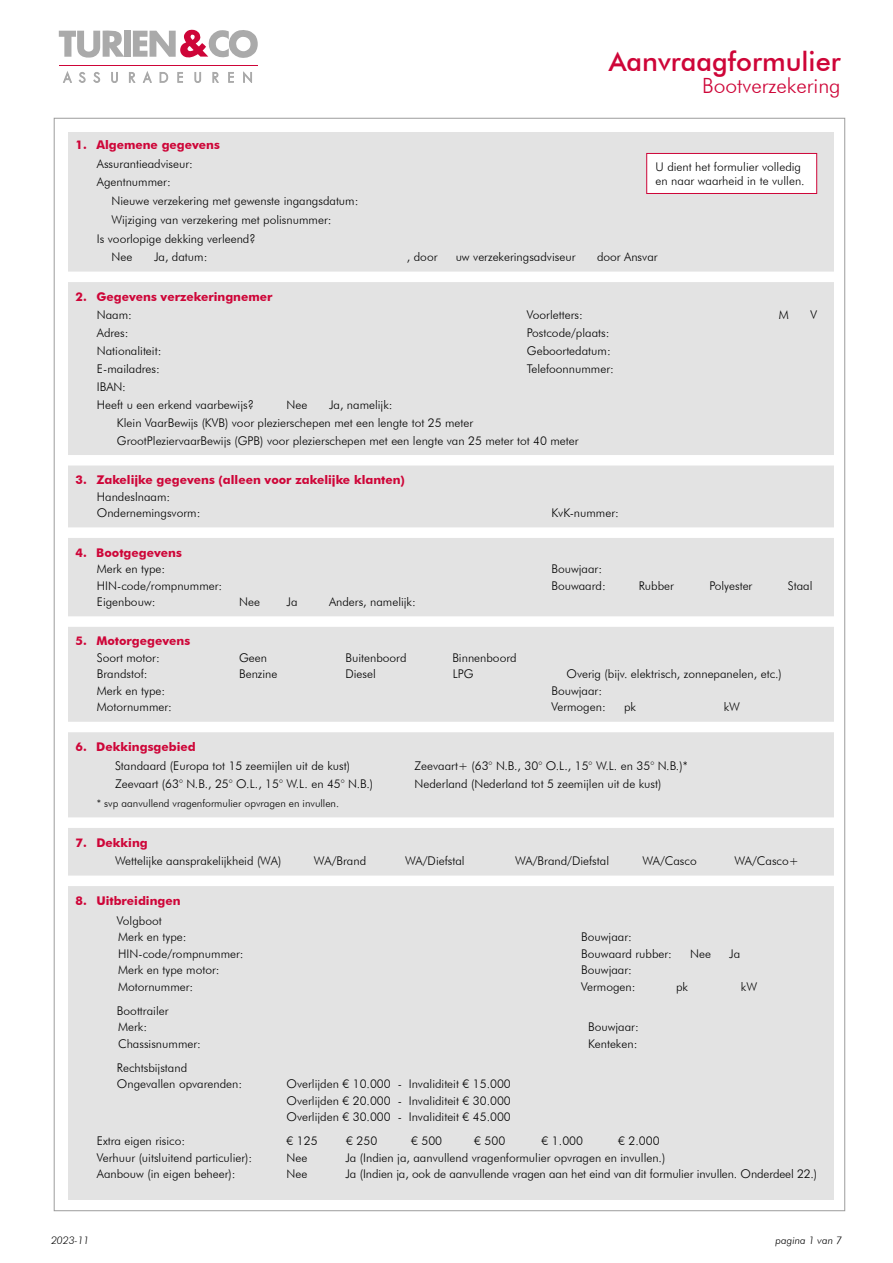
<style>
.page{position:relative;width:893px;height:1263px;background:#fff}
.page>*{position:absolute;margin:0;border:0;box-sizing:border-box;transform-origin:0 0}
.t1{font:500 27px "Futura BT";color:#ce0538}
.t2{font:300 21px "Futura BT";color:#ce0538}
.t3{font:300 12px/16.5px "Futura BT";color:#000}
.t4{font:700 12px "Futura BT";color:#ce0538}
.t5{font:300 10.5px "Futura BT";color:#000}
.t6{font:italic 300 10.5px "Futura BT";color:#000}
</style>
<div class="page">
<div style="left:68px;top:132px;width:765px;height:1067px;background:#e3e3e3"></div>
<div style="left:124px;top:31px;width:6px;height:26px;background:#aaa"></div>
<svg style="left:133px;top:30px;width:125px;height:28px"></svg>
<svg style="left:59px;top:30px;width:65px;height:28px"></svg>
<svg style="left:63px;top:72px;width:9px;height:11px"></svg>
<svg style="left:79px;top:72px;width:6px;height:11px"></svg>
<svg style="left:93px;top:72px;width:7px;height:11px"></svg>
<svg style="left:111px;top:72px;width:7px;height:11px"></svg>
<svg style="left:129px;top:72px;width:6px;height:11px"></svg>
<svg style="left:143px;top:72px;width:9px;height:11px"></svg>
<svg style="left:160px;top:72px;width:8px;height:11px"></svg>
<svg style="left:177px;top:72px;width:6px;height:11px"></svg>
<svg style="left:195px;top:72px;width:6px;height:11px"></svg>
<svg style="left:213px;top:72px;width:6px;height:11px"></svg>
<svg style="left:228px;top:72px;width:6px;height:11px"></svg>
<svg style="left:243px;top:71px;width:9px;height:12px"></svg>
<hr style="left:59px;top:65px;width:199px;height:1px;background:#ce0538">
<div style="left:63px;top:272px;width:777px;height:10px;background:#fff"></div>
<div style="left:63px;top:455px;width:777px;height:10px;background:#fff"></div>
<div style="left:63px;top:527px;width:777px;height:11px;background:#fff"></div>
<div style="left:63px;top:616px;width:777px;height:11px;background:#fff"></div>
<div style="left:63px;top:722px;width:777px;height:10px;background:#fff"></div>
<div style="left:63px;top:817px;width:777px;height:11px;background:#fff"></div>
<div style="left:63px;top:875px;width:777px;height:11px;background:#fff"></div>
<div style="left:647px;top:153px;width:170px;height:40px;background:#fff"></div>
<div style="left:646px;top:153px;width:171px;height:41px;border:1px solid #ce0538"></div>
<h1 class="t1" style="left:609px;top:45px;width:233px">Aanvraagformulier</h1>
<h2 class="t2" style="left:702px;top:73px;width:140px">Bootverzekering</h2>
<p class="t4" style="left:76px;top:137px;width:146px">1. Algemene gegevens</p>
<p class="t3" style="left:97px;top:154px;width:98px;line-height:18.8px">Assurantieadviseur:<br>Agentnummer:</p>
<p class="t3" style="left:112px;top:192px;width:248px">Nieuwe verzekering met gewenste ingangsdatum:</p>
<p class="t3" style="left:112px;top:211px;width:221px">Wijziging van verzekering met polisnummer:</p>
<p class="t3" style="left:97px;top:230px;width:160px">Is voorlopige dekking verleend?</p>
<p class="t3" style="left:112px;top:249px;width:22px">Nee</p>
<p class="t3" style="left:154px;top:249px;width:55px">Ja, datum:</p>
<p class="t3" style="left:407px;top:249px;width:32px">, door</p>
<p class="t3" style="left:456px;top:249px;width:121px">uw verzekeringsadviseur</p>
<p class="t3" style="left:597px;top:249px;width:62px">door Ansvar</p>
<p class="t4" style="left:76px;top:289px;width:198px">2. Gegevens verzekeringnemer</p>
<p class="t3" style="left:97px;top:306px;width:37px">Naam:</p>
<p class="t3" style="left:527px;top:306px;width:57px">Voorletters:</p>
<p class="t3" style="left:779px;top:306px;width:12px">M</p>
<p class="t3" style="left:811px;top:306px;width:8px">V</p>
<p class="t3" style="left:97px;top:324px;width:33px">Adres:</p>
<p class="t3" style="left:527px;top:324px;width:84px">Postcode/plaats:</p>
<p class="t3" style="left:97px;top:342px;width:66px">Nationaliteit:</p>
<p class="t3" style="left:527px;top:342px;width:85px">Geboortedatum:</p>
<p class="t3" style="left:97px;top:360px;width:65px">E-mailadres:</p>
<p class="t3" style="left:527px;top:360px;width:88px">Telefoonnummer:</p>
<p class="t3" style="left:97px;top:377px;width:159px;line-height:18px">IBAN:<br>Heeft u een erkend vaarbewijs?</p>
<p class="t3" style="left:656px;top:159px;width:151px;line-height:14.4px">U dient het formulier volledig en naar waarheid in te vullen.</p>
<p class="t3" style="left:117px;top:395px;width:463px;line-height:18px;text-indent:212px">Ja, namelijk:<br>Klein VaarBewijs (KVB) voor plezierschepen met een lengte tot 25 meter<br>GrootPleziervaarBewijs (GPB) voor plezierschepen met een lengte van 25 meter tot 40 meter</p>
<p class="t4" style="left:76px;top:473px;width:331px">3. Zakelijke gegevens (alleen voor zakelijke klanten)</p>
<p class="t3" style="left:97px;top:488px;width:105px">Handeslnaam:<br>Ondernemingsvorm:</p>
<p class="t3" style="left:287px;top:396px;width:22px">Nee</p>
<p class="t3" style="left:551px;top:504px;width:69px">KvK-nummer:</p>
<p class="t4" style="left:76px;top:545px;width:108px">4. Bootgegevens</p>
<p class="t3" style="left:97px;top:560px;width:70px">Merk en type:</p>
<p class="t3" style="left:551px;top:560px;width:52px">Bouwjaar:</p>
<p class="t3" style="left:97px;top:577px;width:127px">HIN-code/rompnummer:</p>
<p class="t3" style="left:551px;top:577px;width:56px">Bouwaard:</p>
<p class="t3" style="left:639px;top:577px;width:37px">Rubber</p>
<p class="t3" style="left:709px;top:577px;width:44px">Polyester</p>
<p class="t3" style="left:788px;top:577px;width:26px">Staal</p>
<p class="t3" style="left:97px;top:593px;width:60px">Eigenbouw:</p>
<p class="t3" style="left:239px;top:593px;width:22px">Nee</p>
<p class="t3" style="left:287px;top:593px;width:12px">Ja</p>
<p class="t3" style="left:329px;top:593px;width:88px">Anders, namelijk:</p>
<p class="t4" style="left:76px;top:634px;width:116px">5. Motorgegevens</p>
<p class="t3" style="left:97px;top:649px;width:64px">Soort motor:</p>
<p class="t3" style="left:239px;top:649px;width:29px">Geen</p>
<p class="t3" style="left:345px;top:649px;width:63px">Buitenboord</p>
<p class="t3" style="left:452px;top:649px;width:66px">Binnenboord</p>
<p class="t3" style="left:97px;top:666px;width:52px">Brandstof:</p>
<p class="t3" style="left:239px;top:666px;width:40px">Benzine</p>
<p class="t3" style="left:345px;top:666px;width:32px">Diesel</p>
<p class="t3" style="left:453px;top:666px;width:22px">LPG</p>
<p class="t3" style="left:566px;top:666px;width:217px">Overig (bijv. elektrisch, zonnepanelen, etc.)</p>
<p class="t3" style="left:97px;top:682px;width:70px">Merk en type:</p>
<p class="t3" style="left:551px;top:682px;width:52px">Bouwjaar:</p>
<p class="t3" style="left:97px;top:699px;width:77px">Motornummer:</p>
<p class="t3" style="left:551px;top:699px;width:56px">Vermogen:</p>
<p class="t3" style="left:624px;top:699px;width:13px">pk</p>
<p class="t3" style="left:724px;top:699px;width:18px">kW</p>
<p class="t4" style="left:76px;top:739px;width:122px">6. Dekkingsgebied</p>
<p class="t3" style="left:115px;top:757px;width:236px">Standaard (Europa tot 15 zeemijlen uit de kust)</p>
<p class="t3" style="left:414px;top:757px;width:275px">Zeevaart+ (63° N.B., 30° O.L., 15° W.L. en 35° N.B.)*</p>
<p class="t3" style="left:115px;top:776px;width:260px">Zeevaart (63° N.B., 25° O.L., 15° W.L. en 45° N.B.)</p>
<p class="t3" style="left:414px;top:776px;width:248px">Nederland (Nederland tot 5 zeemijlen uit de kust)</p>
<p class="t5" style="left:97px;top:797px;width:244px">* svp aanvullend vragenformulier opvragen en invullen.</p>
<p class="t4" style="left:76px;top:835px;width:74px">7. Dekking</p>
<p class="t3" style="left:115px;top:853px;width:168px">Wettelijke aansprakelijkheid (WA)</p>
<p class="t3" style="left:314px;top:853px;width:54px">WA/Brand</p>
<p class="t3" style="left:405px;top:853px;width:61px">WA/Diefstal</p>
<p class="t3" style="left:515px;top:853px;width:96px">WA/Brand/Diefstal</p>
<p class="t3" style="left:642px;top:853px;width:56px">WA/Casco</p>
<p class="t3" style="left:734px;top:853px;width:66px">WA/Casco+</p>
<p class="t4" style="left:76px;top:894px;width:107px">8. Uitbreidingen</p>
<p class="t3" style="left:117px;top:912px;width:71px">Volgboot<br>Merk en type:</p>
<p class="t3" style="left:581px;top:929px;width:52px">Bouwjaar:</p>
<p class="t3" style="left:118px;top:945px;width:127px">HIN-code/rompnummer:</p>
<p class="t3" style="left:581px;top:945px;width:92px">Bouwaard rubber:</p>
<p class="t3" style="left:690px;top:945px;width:22px">Nee</p>
<p class="t3" style="left:729px;top:945px;width:12px">Ja</p>
<p class="t3" style="left:118px;top:962px;width:103px">Merk en type motor:</p>
<p class="t3" style="left:581px;top:962px;width:52px">Bouwjaar:</p>
<p class="t3" style="left:118px;top:978px;width:77px">Motornummer:</p>
<p class="t3" style="left:581px;top:978px;width:56px">Vermogen:</p>
<p class="t3" style="left:676px;top:978px;width:13px">pk</p>
<p class="t3" style="left:741px;top:978px;width:18px">kW</p>
<p class="t3" style="left:117px;top:1002px;width:53px">Boottrailer<br>Merk:</p>
<p class="t3" style="left:588px;top:1019px;width:52px">Bouwjaar:</p>
<p class="t3" style="left:118px;top:1035px;width:84px">Chassisnummer:</p>
<p class="t3" style="left:588px;top:1035px;width:51px">Kenteken:</p>
<p class="t3" style="left:117px;top:1059px;width:127px">Rechtsbijstand<br>Ongevallen opvarenden:</p>
<p class="t3" style="left:287px;top:1076px;width:226px;text-align:justify">Overlijden € 10.000 - Invaliditeit € 15.000<br>Overlijden € 20.000 - Invaliditeit € 30.000<br>Overlijden € 30.000 - Invaliditeit € 45.000</p>
<p class="t3" style="left:97px;top:1133px;width:90px">Extra eigen risico:</p>
<p class="t3" style="left:287px;top:1133px;width:33px">€ 125</p>
<p class="t3" style="left:346px;top:1133px;width:33px">€ 250</p>
<p class="t3" style="left:411px;top:1133px;width:33px">€ 500</p>
<p class="t3" style="left:474px;top:1133px;width:33px">€ 500</p>
<p class="t3" style="left:542px;top:1133px;width:43px">€ 1.000</p>
<p class="t3" style="left:618px;top:1133px;width:43px">€ 2.000</p>
<p class="t3" style="left:97px;top:1149px;width:157px">Verhuur (uitsluitend particulier):</p>
<p class="t3" style="left:287px;top:1149px;width:22px">Nee</p>
<p class="t3" style="left:345px;top:1149px;width:321px">Ja (Indien ja, aanvullend vragenformulier opvragen en invullen.)</p>
<p class="t3" style="left:97px;top:1166px;width:140px">Aanbouw (in eigen beheer):</p>
<p class="t3" style="left:287px;top:1166px;width:22px">Nee</p>
<p class="t3" style="left:345px;top:1166px;width:473px">Ja (Indien ja, ook de aanvullende vragen aan het eind van dit formulier invullen. Onderdeel 22.)</p>
<p class="t6" style="left:51px;top:1234px;width:40px">2023-11</p>
<p class="t6" style="left:775px;top:1234px;width:68px">pagina 1 van 7</p>
</div>
